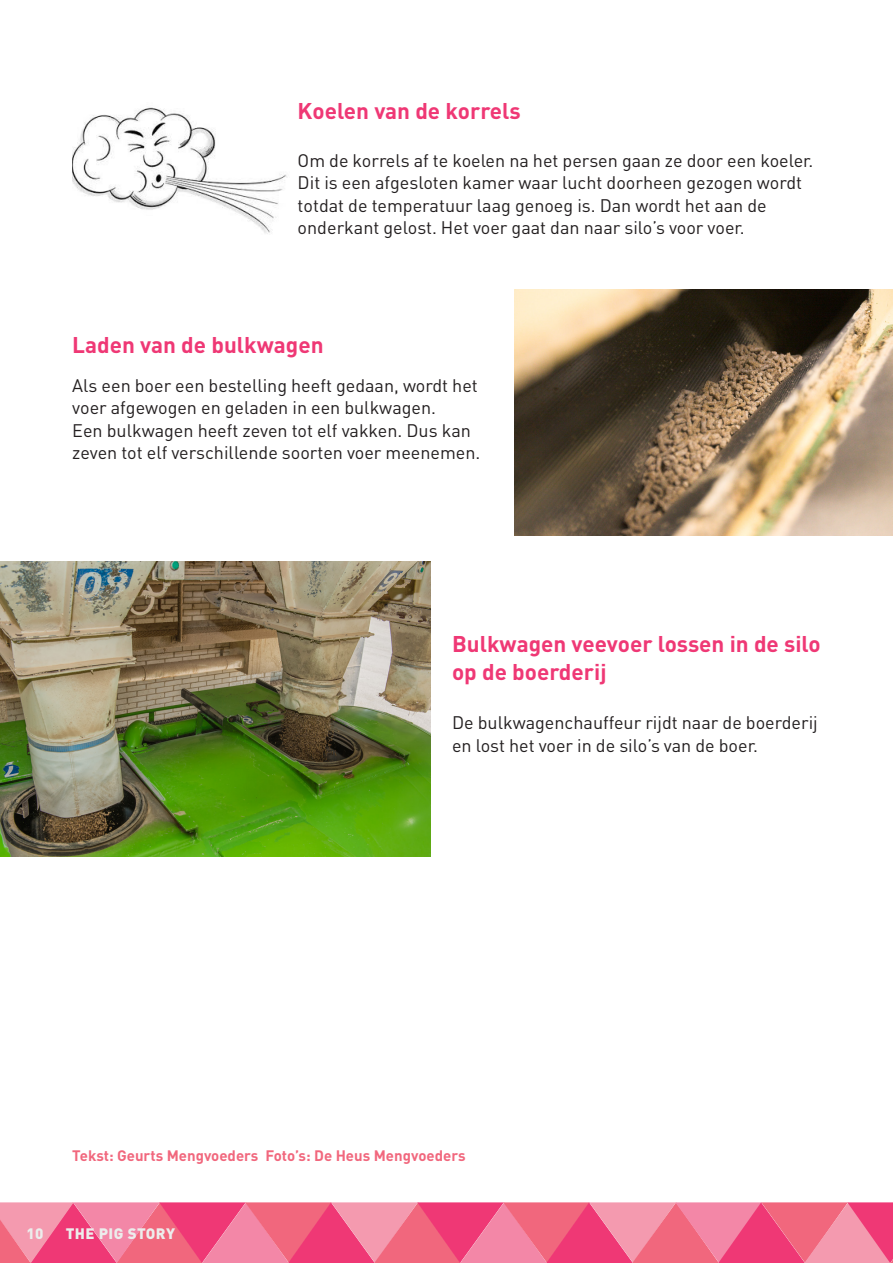
<style>
.page{position:relative;width:893px;height:1263px;background:#fff}
.page>*{position:absolute;margin:0;border:0;box-sizing:border-box;transform-origin:0 0}
.Tussennkop{font:700 22.5px/28.5px "DIN Pro";color:#ef3875}
.Brood_Klein{font:18px/22.5px "DIN Pro";color:#231f20}
.Fotobijschrift{font:700 15px "DIN Pro";color:#f1677d}
.t1{font:900 15px "DIN Pro";letter-spacing:.03em;color:#ecedec}
</style>
<div class="page">
<svg style="left:0;top:1202px;width:893px;height:61px"></svg>
<img style="left:0;top:561px;width:431px;height:295px">
<img style="left:515px;top:289px;width:378px;height:247px">
<img style="left:72px;top:107px;width:215px;height:127px">
<p class="Tussennkop" style="left:298px;top:96px;width:225px">Koelen van de korrels</p>
<p class="Brood_Klein" style="left:298px;top:148px;width:517px">Om de korrels af te koelen na het persen gaan ze door een koeler.<br>Dit is een afgesloten kamer waar lucht doorheen gezogen wordt totdat de temperatuur laag genoeg is. Dan wordt het aan de onderkant gelost. Het voer gaat dan naar silo’s voor voer.</p>
<p class="Tussennkop" style="left:72px;top:329px;width:253px">Laden van de bulkwagen</p>
<p class="Brood_Klein" style="left:72px;top:373px;width:407px">Als een boer een bestelling heeft gedaan, wordt het voer afgewogen en geladen in een bulkwagen.</p>
<p class="Brood_Klein" style="left:72px;top:418px;width:410px">Een bulkwagen heeft zeven tot elf vakken. Dus kan zeven tot elf verschillende soorten voer meenemen.</p>
<p class="Tussennkop" style="left:452px;top:628px;width:370px">Bulkwagen veevoer lossen in de silo op de boerderij</p>
<p class="Brood_Klein" style="left:452px;top:711px;width:367px">De bulkwagenchauffeur rijdt naar de boerderij en lost het voer in de silo’s van de boer.</p>
<p class="Fotobijschrift" style="left:72px;top:1145px;width:395px">Tekst: Geurts Mengvoeders Foto’s: De Heus Mengvoeders</p>
<p class="t1" style="left:27px;top:1224px;width:18px">10</p>
<p class="t1" style="left:66px;top:1224px;width:111px">THE PIG STORY</p>
</div>
